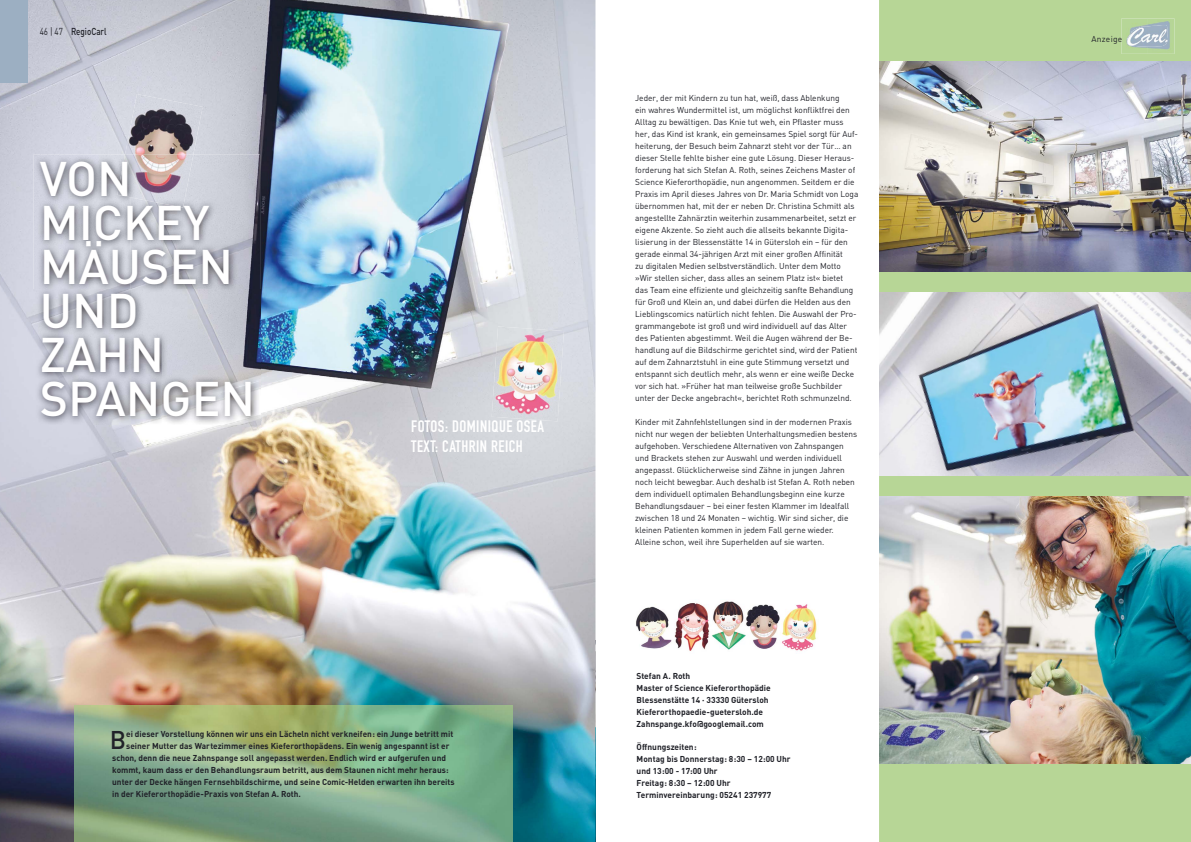
<style>
.page{position:relative;width:1191px;height:842px;background:#fff}
.page>*{position:absolute;margin:0;border:0;box-sizing:border-box;transform-origin:0 0}
.t1{font:500 48px/44px "DIN";color:#fff}
.t2{font:500 25.4px "DIN";color:#212229}
.t3{font:700 16.4px/20px "DIN Condensed";letter-spacing:.03em;color:#fff}
.t4{font:500 10px "DIN";color:#212229;scale:.8 1}
.t5{font:8.5px/12px "DIN";color:#212229}
.t6{font:700 8.5px/12px "DIN Wissen Media";color:#212229}
.t7{font:8.5px "DIN";letter-spacing:.03em;color:#212229}
.s1{font-weight:400}
</style>
<div class="page">
<div style="left:879px;top:0;width:312px;height:842px;background:#b7d696"></div>
<img style="left:879px;top:62px;width:312px;height:210px">
<img style="left:879px;top:293px;width:312px;height:183px">
<img style="left:879px;top:497px;width:312px;height:267px">
<img style="left:636px;top:601px;width:181px;height:50px">
<img style="left:1121px;top:19px;width:53px;height:35px">
<img style="left:1127px;top:25px;width:38px;height:22px">
<img style="left:0;top:0;width:595px;height:842px">
<div style="left:0;top:0;width:27px;height:82px;background:#9cafc2"></div>
<img style="left:125px;top:94px;width:78px;height:60px">
<img style="left:74px;top:705px;width:439px;height:137px">
<img style="left:492px;top:326px;width:72px;height:95px">
<img style="left:34px;top:154px;width:96px;height:271px">
<img style="left:163px;top:154px;width:97px;height:271px">
<img style="left:130px;top:208px;width:33px;height:217px">
<img style="left:117px;top:154px;width:76px;height:54px">
<p class="t4" style="left:40px;top:25px;width:85px"><span class="s1">46 | 47</span> RegioCarl</p>
<h1 class="t1" style="left:40px;top:155px;width:217px">VON<br>MICKEY<br>MÄUSEN<br>UND<br>ZAHN<br>SPANGEN</h1>
<h3 class="t3" style="left:411px;top:418px;width:134px">FOTOS: DOMINIQUE OSEA<br>TEXT: CATHRIN REICH</h3>
<h2 class="t2" style="left:110px;top:723px;width:18px">B</h2>
<p class="t6" style="left:126px;top:727px;width:328px">ei dieser Vorstellung können wir uns ein Lächeln nicht verkneifen: ein Junge betritt mit</p>
<p class="t6" style="left:126px;top:739px;width:325px">seiner Mutter das Wartezimmer eines Kieferorthopädens. Ein wenig angespannt ist er</p>
<p class="t6" style="left:112px;top:751px;width:335px">schon, denn die neue Zahnspange soll angepasst werden. Endlich wird er aufgerufen und</p>
<p class="t6" style="left:112px;top:763px;width:338px">kommt, kaum dass er den Behandlungsraum betritt, aus dem Staunen nicht mehr heraus:</p>
<p class="t6" style="left:112px;top:775px;width:344px">unter der Decke hängen Fernsehbildschirme, und seine Comic-Helden erwarten ihn bereits</p>
<p class="t6" style="left:112px;top:787px;width:190px">in der Kieferorthopädie-Praxis von Stefan A. Roth.</p>
<p class="t5" style="left:635px;top:91px;width:225px">Jeder, der mit Kindern zu tun hat, weiß, dass Ablenkung<br>ein wahres Wundermittel ist, um möglichst konfliktfrei den Alltag zu bewältigen. Das Knie tut weh, ein Pflaster muss her, das Kind ist krank, ein gemeinsames Spiel sorgt für Auf&shy;heiterung, der Besuch beim Zahnarzt steht vor der Tür… an dieser Stelle fehlte bisher eine gute Lösung. Dieser Heraus&shy;forderung hat sich Stefan A. Roth, seines Zeichens Master of Science Kieferorthopädie, nun angenommen. Seitdem er die Praxis im April dieses Jahres von Dr. Maria Schmidt von Loga übernommen hat, mit der er neben Dr. Christina Schmitt als angestellte Zahnärztin weiterhin zusammenarbeitet, setzt er eigene Akzente. So zieht auch die allseits bekannte Digita&shy;lisierung in der Blessenstätte 14 in Gütersloh ein – für den gerade einmal 34-jährigen Arzt mit einer großen Affinität<br>zu digitalen Medien selbstverständlich. Unter dem Motto »Wir stellen sicher, dass alles an seinem Platz ist« bietet<br>das Team eine effiziente und gleichzeitig sanfte Behandlung für Groß und Klein an, und dabei dürfen die Helden aus den Lieblingscomics natürlich nicht fehlen. Die Auswahl der Pro&shy;grammangebote ist groß und wird individuell auf das Alter des Patienten abgestimmt. Weil die Augen während der Be&shy;handlung auf die Bildschirme gerichtet sind, wird der Patient auf dem Zahnarztstuhl in eine gute Stimmung versetzt und entspannt sich deutlich mehr, als wenn er eine weiße Decke vor sich hat. »Früher hat man teilweise große Suchbilder unter der Decke angebracht«, berichtet Roth schmunzelnd.</p>
<p class="t5" style="left:635px;top:415px;width:223px">Kinder mit Zahnfehlstellungen sind in der modernen Praxis nicht nur wegen der beliebten Unterhaltungsmedien bestens aufgehoben. Verschiedene Alternativen von Zahnspangen und Brackets stehen zur Auswahl und werden individuell angepasst. Glücklicherweise sind Zähne in jungen Jahren noch leicht bewegbar. Auch deshalb ist Stefan A. Roth neben dem individuell optimalen Behandlungsbeginn eine kurze Behandlungsdauer – bei einer festen Klammer im Idealfall zwischen 18 und 24 Monaten – wichtig. Wir sind sicher, die kleinen Patienten kommen in jedem Fall gerne wieder.<br>Alleine schon, weil ihre Superhelden auf sie warten.</p>
<p class="t6" style="left:636px;top:669px;width:136px">Stefan A. Roth<br>Master of Science Kieferorthopädie<br>Blessenstätte 14 · 33330 Gütersloh<br>Kieferorthopaedie-guetersloh.de<br>Zahnspange.kfo@googlemail.com</p>
<p class="t6" style="left:636px;top:740px;width:156px">Öf fnungszeiten:<br>Montag bis Donnerstag: 8:30 – 12:00 Uhr und 13:00 - 17:00 Uhr<br>Freitag: 8:30 – 12:00 Uhr<br>Terminvereinbarung: 05241 237977</p>
<p class="t7" style="left:1091px;top:34px;width:32px">Anzeige</p>
</div>
